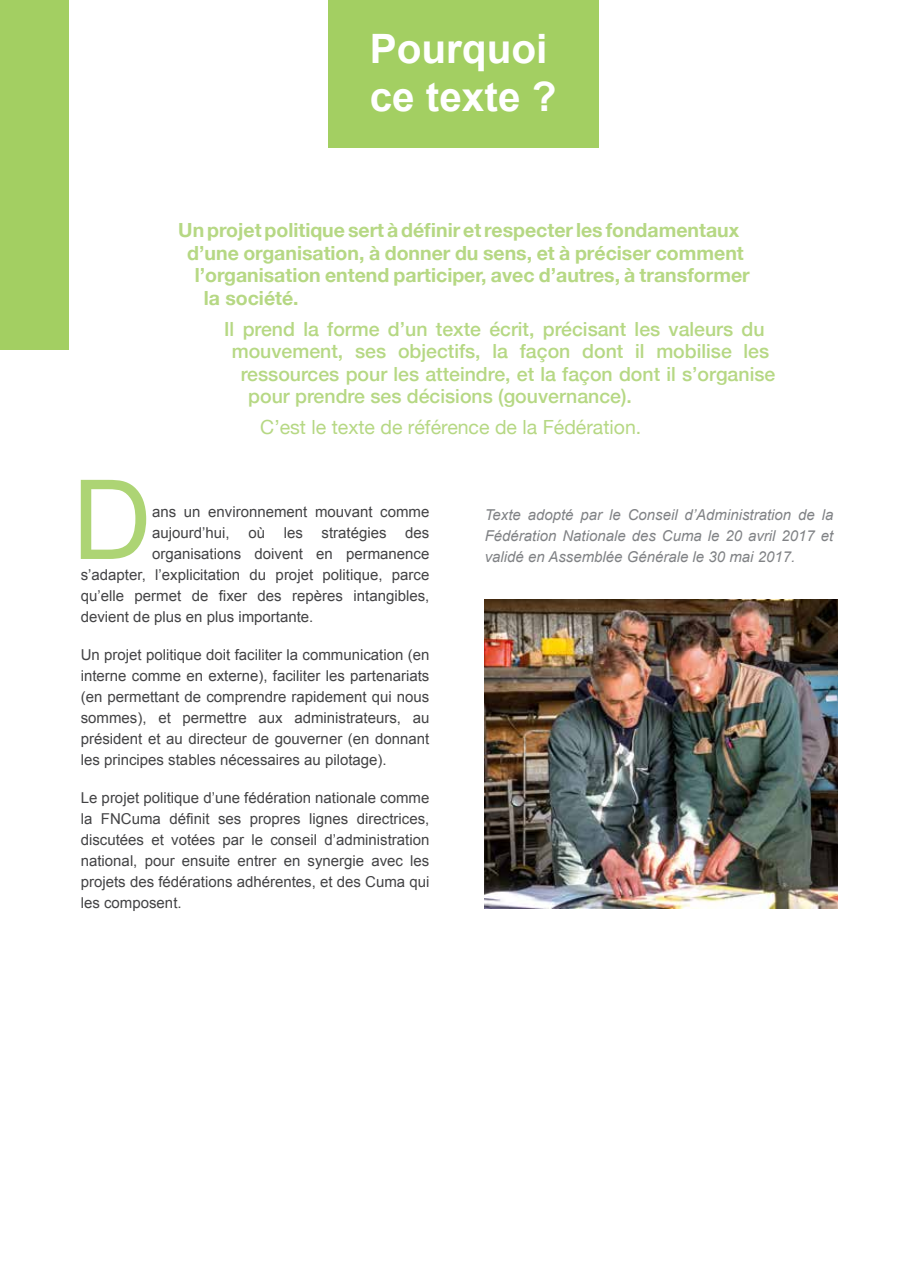
<style>
.page{position:relative;width:910px;height:1280px;background:#fff}
.page>*{position:absolute;margin:0;border:0;box-sizing:border-box;transform-origin:0 0}
.t1{font:110.55px "Arial";color:#add474}
.t2{font:700 40.5px/48.3px "Arial";color:#fff}
.t3{font:500 19.5px "Helvetica Neue";color:#b6d884}
.t4{font:700 19.5px "Helvetica Neue";color:#b6d884}
.t5{font:19.5px "Helvetica Neue";color:#b6d884}
.t6{font:15px/21px "Arial";color:#434345;text-align:justify}
.t7{font:italic 15px/21px "Arial";color:#808285;text-align:justify}
</style>
<div class="page">
<img style="left:485px;top:600px;width:352px;height:308px">
<div style="left:329px;top:0;width:270px;height:147px;background:#a3cf62"></div>
<div style="left:0;top:0;width:68px;height:350px;background:#a3cf62"></div>
<h2 class="t2" style="left:370px;top:26px;width:188px">Pourquoi ce texte ?</h2>
<h3 class="t4" style="left:178px;top:215px;width:563px">Un projet politique sert à définir et respecter les fondamentaux</h3>
<h3 class="t4" style="left:187px;top:238px;width:558px">d’une organisation, à donner du sens, et à préciser comment</h3>
<h3 class="t4" style="left:195px;top:260px;width:557px">l’organisation entend participer, avec d’autres, à transformer</h3>
<h3 class="t4" style="left:204px;top:283px;width:96px">la société.</h3>
<h3 class="t3" style="left:224px;top:313px;width:542px">Il prend la forme d’un texte écrit, précisant les valeurs du</h3>
<h3 class="t3" style="left:232px;top:336px;width:539px">mouvement, ses objectifs, la façon dont il mobilise les</h3>
<h3 class="t3" style="left:241px;top:358px;width:536px">ressources pour les atteindre, et la façon dont il s’organise</h3>
<h3 class="t3" style="left:248px;top:381px;width:385px">pour prendre ses décisions (gouvernance).</h3>
<h3 class="t5" style="left:260px;top:413px;width:383px">C’est le texte de référence de la Fédération.</h3>
<h1 class="t1" style="left:72px;top:448px;width:81px">D</h1>
<p class="t6" style="left:152px;top:501px;width:279px">ans un environnement mouvant comme</p>
<p class="t6" style="left:152px;top:522px;width:279px">aujourd’hui, où les stratégies des</p>
<p class="t6" style="left:152px;top:543px;width:279px">organisations doivent en permanence</p>
<p class="t6" style="left:81px;top:564px;width:350px">s’adapter, l’explicitation du projet politique, parce</p>
<p class="t6" style="left:81px;top:585px;width:350px">qu’elle permet de fixer des repères intangibles,</p>
<p class="t6" style="left:81px;top:606px;width:234px">devient de plus en plus importante.</p>
<p class="t6" style="left:81px;top:644px;width:350px">Un projet politique doit faciliter la communication (en interne comme en externe), faciliter les partenariats (en permettant de comprendre rapidement qui nous sommes), et permettre aux administrateurs, au président et au directeur de gouverner (en donnant les principes stables nécessaires au pilotage).</p>
<p class="t6" style="left:81px;top:787px;width:350px">Le projet politique d’une fédération nationale comme la FNCuma définit ses propres lignes directrices, discutées et votées par le conseil d’administration national, pour ensuite entrer en synergie avec les projets des fédérations adhérentes, et des Cuma qui les composent.</p>
<p class="t7" style="left:485px;top:504px;width:350px">Texte adopté par le Conseil d’Administration de la Fédération Nationale des Cuma le 20 avril 2017 et validé en Assemblée Générale le 30 mai 2017.</p>
</div>
